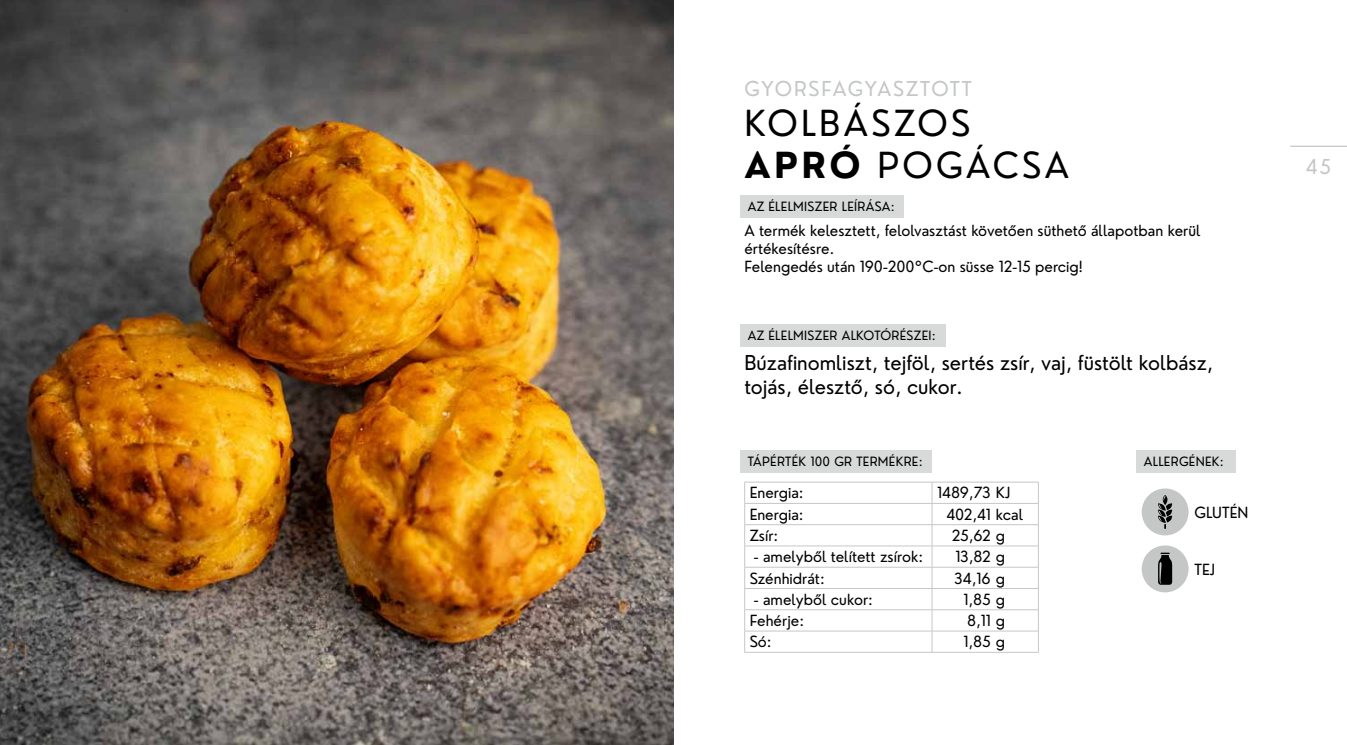
<style>
.page{position:relative;width:1347px;height:745px;background:#fff}
.page>*{position:absolute;margin:0;border:0;box-sizing:border-box;transform-origin:0 0}
.t1{font:35px/42px "Nourd";color:#000}
.t2{font:20px/24px "Nourd";color:#000}
.t3{font:20px "Nourd";letter-spacing:.095em;color:#c5c7c7}
.t4{font:15px/18px "Nourd";color:#000}
.t5{font:15px "Nourd";letter-spacing:-.02em;color:#000}
.t6{font:12.5px "Nourd";letter-spacing:.025em;color:#000}
.s1{font-weight:700}
</style>
<div class="page">
<img style="left:0;top:0;width:673px;height:744px">
<hr style="left:1290px;top:145px;width:56px;height:2px;background:#c5c7c7">
<div style="left:740px;top:323px;width:206px;height:23px;background:#d8dada"></div>
<div style="left:1136px;top:450px;width:99px;height:22px;background:#d8dada"></div>
<div style="left:740px;top:450px;width:192px;height:22px;background:#d8dada"></div>
<div style="left:740px;top:195px;width:163px;height:22px;background:#d8dada"></div>
<hr style="left:744px;top:481px;width:188px;height:1px;background:#c5c7c7">
<hr style="left:932px;top:481px;width:63px;height:1px;background:#c5c7c7">
<hr style="left:995px;top:481px;width:43px;height:1px;background:#c5c7c7">
<hr style="left:744px;top:502px;width:188px;height:1px;background:#c5c7c7">
<hr style="left:932px;top:502px;width:63px;height:1px;background:#c5c7c7">
<hr style="left:995px;top:502px;width:43px;height:1px;background:#c5c7c7">
<hr style="left:744px;top:524px;width:188px;height:1px;background:#c5c7c7">
<hr style="left:932px;top:524px;width:63px;height:1px;background:#c5c7c7">
<hr style="left:995px;top:524px;width:43px;height:1px;background:#c5c7c7">
<hr style="left:744px;top:545px;width:188px;height:1px;background:#c5c7c7">
<hr style="left:932px;top:545px;width:63px;height:1px;background:#c5c7c7">
<hr style="left:995px;top:545px;width:43px;height:1px;background:#c5c7c7">
<hr style="left:744px;top:566px;width:188px;height:1px;background:#c5c7c7">
<hr style="left:932px;top:566px;width:63px;height:1px;background:#c5c7c7">
<hr style="left:995px;top:566px;width:43px;height:1px;background:#c5c7c7">
<hr style="left:744px;top:587px;width:188px;height:1px;background:#c5c7c7">
<hr style="left:932px;top:587px;width:63px;height:1px;background:#c5c7c7">
<hr style="left:995px;top:587px;width:43px;height:1px;background:#c5c7c7">
<hr style="left:744px;top:609px;width:188px;height:1px;background:#c5c7c7">
<hr style="left:932px;top:609px;width:63px;height:1px;background:#c5c7c7">
<hr style="left:995px;top:609px;width:43px;height:1px;background:#c5c7c7">
<hr style="left:744px;top:630px;width:188px;height:1px;background:#c5c7c7">
<svg style="left:744px;top:482px;width:1px;height:169px"></svg>
<hr style="left:932px;top:630px;width:63px;height:1px;background:#c5c7c7">
<svg style="left:931px;top:482px;width:1px;height:169px"></svg>
<hr style="left:995px;top:630px;width:43px;height:1px;background:#c5c7c7">
<svg style="left:1038px;top:482px;width:1px;height:169px"></svg>
<hr style="left:744px;top:651px;width:188px;height:1px;background:#c5c7c7">
<hr style="left:932px;top:651px;width:63px;height:1px;background:#c5c7c7">
<hr style="left:995px;top:651px;width:43px;height:1px;background:#c5c7c7">
<div style="left:1141px;top:488px;width:47px;height:47px;background:#c5c7c7;border-radius:50%"></div>
<svg style="left:1158px;top:495px;width:14px;height:33px"></svg>
<div style="left:1141px;top:545px;width:47px;height:47px;background:#c5c7c7;border-radius:50%"></div>
<svg style="left:1158px;top:552px;width:14px;height:32px"></svg>
<h2 class="t3" style="left:744px;top:77px;width:229px">gyorsfagyasztott</h2>
<h1 class="t1" style="left:744px;top:102px;width:188px">KOLBÁSZOS<br><span class="s1">APRÓ</span> POGÁ</h1>
<h1 class="t1" style="left:992px;top:144px;width:78px">CSA</h1>
<p class="t6" style="left:747px;top:199px;width:148px">Az élelmiszer leírása:</p>
<p class="t4" style="left:744px;top:221px;width:458px">A termék kelesztett, felolvasztást követően süthető állapotban kerül értékesítésre.<br>Felengedés után 190-200°C-on süsse 12-15 percig!</p>
<p class="t6" style="left:747px;top:327px;width:190px">Az élelmiszer alkotórészei:</p>
<h2 class="t2" style="left:744px;top:350px;width:470px">Búzafinomliszt, tejföl, sertés zsír, vaj, füstölt kolbász, tojás, élesztő, só, cukor.</h2>
<p class="t6" style="left:747px;top:454px;width:176px">Tápérték 100 gr termékre:</p>
<p class="t6" style="left:1143px;top:454px;width:81px">Allergén EK:</p>
<p class="t4" style="left:749px;top:483px;width:56px">Energia:</p>
<p class="t4" style="left:937px;top:483px;width:75px">1489,73 KJ</p>
<p class="t4" style="left:749px;top:505px;width:56px">Energia:</p>
<p class="t5" style="left:946px;top:505px;width:78px">402,41 kcal</p>
<p class="t4" style="left:749px;top:526px;width:30px">Zsír:</p>
<p class="t4" style="left:951px;top:526px;width:55px">25,62 g</p>
<p class="t4" style="left:754px;top:547px;width:171px">- amelyből telített zsírok:</p>
<p class="t4" style="left:955px;top:547px;width:51px">13,82 g</p>
<p class="t4" style="left:749px;top:569px;width:77px">Szénhidrát:</p>
<p class="t4" style="left:954px;top:569px;width:52px">34,16 g</p>
<p class="t4" style="left:754px;top:590px;width:120px">- amelyből cukor:</p>
<p class="t4" style="left:963px;top:590px;width:43px">1,85 g</p>
<p class="t4" style="left:749px;top:611px;width:56px">Fehérje:</p>
<p class="t4" style="left:967px;top:611px;width:40px">8,11 g</p>
<p class="t4" style="left:749px;top:632px;width:24px">Só:</p>
<p class="t4" style="left:963px;top:632px;width:43px">1,85 g</p>
<p class="t4" style="left:1194px;top:503px;width:52px">Glutén</p>
<p class="t4" style="left:1194px;top:560px;width:8px">Tej</p>
<h2 class="t3" style="left:1305px;top:155px;width:27px">45</h2>
</div>
